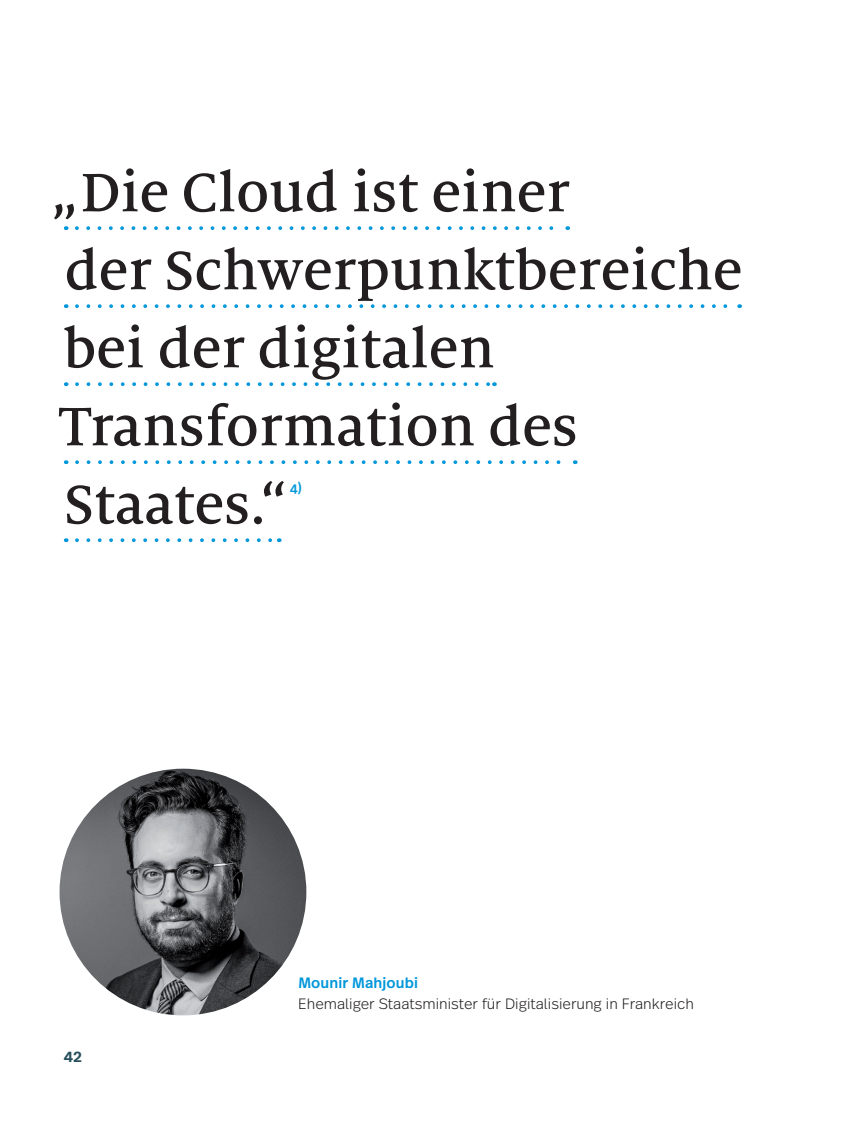
<style>
.page{position:relative;width:851px;height:1127px;background:#fff}
.page>*{position:absolute;margin:0;border:0;box-sizing:border-box;transform-origin:0 0}
._06_RB_COP_16_002_IE{font:500 60px "Milo Serif OT";color:#231f20}
._06_RB_COP_16_002_IE-2{font:300 15px "Real Text Pro";color:#231f20}
._06__RB_COP_16_002_I{font:500 15px "Real Text Pro";letter-spacing:.005em;color:#0097db}
.t1{font:600 15px "Real Head Pro";color:#28505d}
._06_RB_COP_16_002_IE-3{font:500 13.05px "Real Text Pro";color:#0097db}
</style>
<div class="page">
<svg style="left:77px;top:226px;width:477px;height:4px"></svg>
<svg style="left:77px;top:304px;width:651px;height:4px"></svg>
<svg style="left:77px;top:382px;width:411px;height:4px"></svg>
<svg style="left:77px;top:460px;width:498px;height:4px"></svg>
<svg style="left:77px;top:538px;width:195px;height:4px"></svg>
<img style="left:60px;top:769px;width:246px;height:246px;border-radius:123px">
<p class="_06_RB_COP_16_002_IE" style="left:52px;top:160px;width:519px">„Die Cloud ist einer</p>
<p class="_06_RB_COP_16_002_IE" style="left:65px;top:238px;width:678px">der Schwerpunktbereiche</p>
<p class="_06_RB_COP_16_002_IE" style="left:63px;top:316px;width:433px">bei der digitalen</p>
<p class="_06_RB_COP_16_002_IE" style="left:58px;top:394px;width:521px">Transformation des</p>
<p class="_06_RB_COP_16_002_IE" style="left:64px;top:472px;width:223px">Staates.“</p>
<p class="_06_RB_COP_16_002_IE-3" style="left:290px;top:477px;width:14px">4)</p>
<p class="t1" style="left:64px;top:1044px;width:20px">42</p>
<p class="_06__RB_COP_16_002_I" style="left:298px;top:970px;width:121px">Mounir Mahjoubi</p>
<p class="_06_RB_COP_16_002_IE-2" style="left:298px;top:992px;width:397px">Ehemaliger Staatsminister für Digitalisierung in Frankreich</p>
</div>
